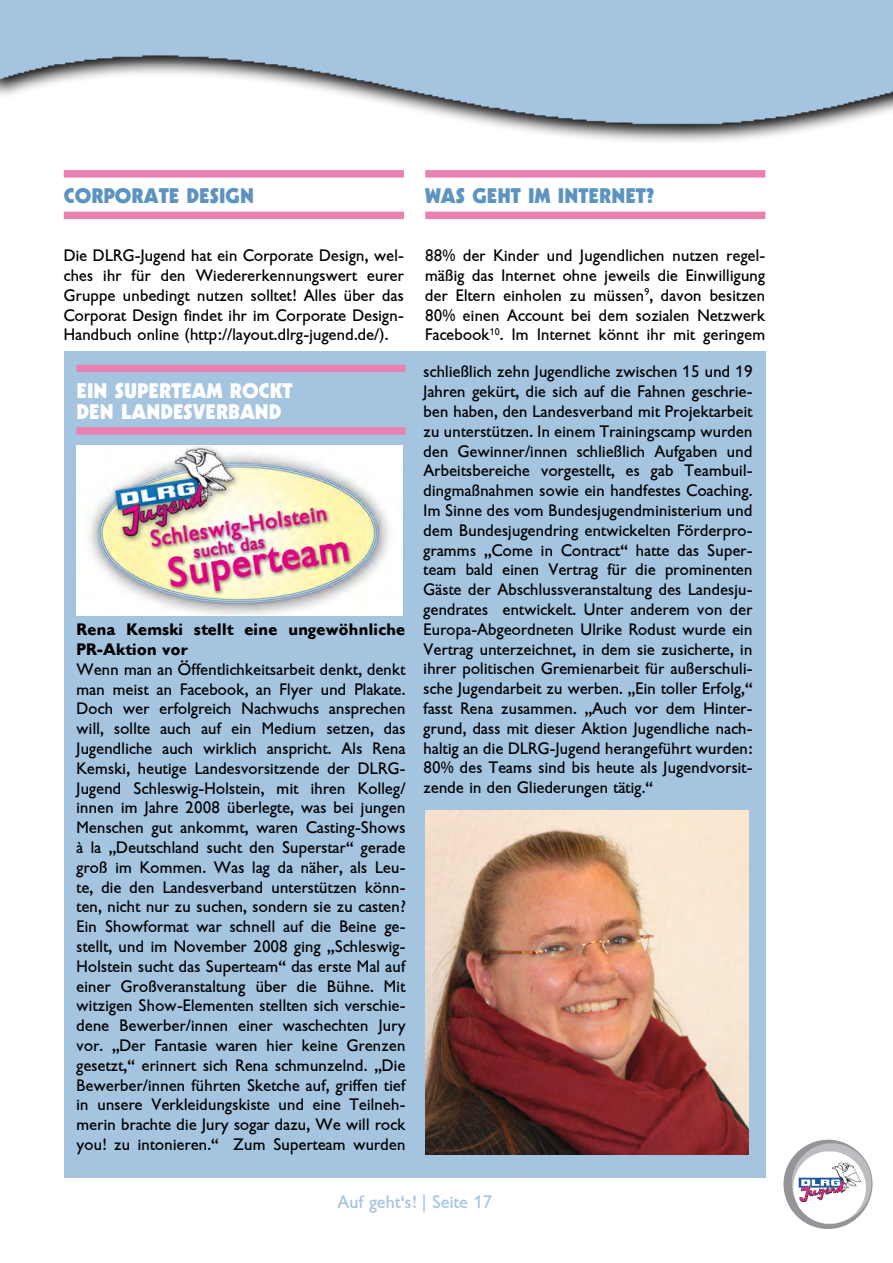
<style>
.page{position:relative;width:893px;height:1263px;background:#fff}
.page>*{position:absolute;margin:0;border:0;box-sizing:border-box;transform-origin:0 0}
._2_Hauptüberschrift{font:700 21px "DLRG Jugend Titel";color:#5c93c1}
._2_Hauptüberschrift-2{font:700 21px/21px "DLRG Jugend Titel";color:#fff}
.t1{font:18px "DLRG Jugend Text";color:#a5c4e0}
.t2{font:16.5px/19.8px "DLRG Jugend Text";color:#000;text-align:justify}
.t3{font:700 16.5px/19.8px "DLRG Jugend Text";color:#000}
</style>
<div class="page">
<img style="left:783px;top:1140px;width:90px;height:89px">
<div style="left:64px;top:170px;width:340px;height:8px;background:#e981b3"></div>
<div style="left:64px;top:212px;width:340px;height:7px;background:#e981b3"></div>
<div style="left:425px;top:170px;width:340px;height:8px;background:#e981b3"></div>
<div style="left:425px;top:212px;width:340px;height:7px;background:#e981b3"></div>
<div style="left:64px;top:352px;width:701px;height:826px;background:#a5c4e0"></div>
<div style="left:77px;top:365px;width:329px;height:7px;background:#e981b3"></div>
<div style="left:77px;top:427px;width:329px;height:8px;background:#e981b3"></div>
<img style="left:77px;top:445px;width:326px;height:170px">
<img style="left:425px;top:810px;width:323px;height:344px">
<img style="left:0;top:38px;width:893px;height:104px">
<div style="left:0;top:0;width:893px;height:38px;background:#a5c4e0"></div>
<p class="_2_Hauptüberschrift" style="left:64px;top:184px;width:192px">CORPORATE DESIGN</p>
<p class="_2_Hauptüberschrift" style="left:425px;top:184px;width:231px">WAS GEHT IM INTERNET?</p>
<p class="t2" style="left:64px;top:246px;width:342px">Die DLRG-Jugend hat ein Corporate Design, wel&shy;ches ihr für den Wiedererkennungswert eurer Gruppe unbedingt nutzen solltet! Alles über das Corporat Design findet ihr im Corporate Design-Handbuch online (http://layout.dlrg-jugend.de/).</p>
<p class="_2_Hauptüberschrift-2" style="left:77px;top:380px;width:217px">EIN SUPERTEAM ROCKT<br>DEN LANDESVERBAND</p>
<p class="t3" style="left:77px;top:620px;width:331px">Rena Kemski stellt eine ungewöhnliche<br>PR-Aktion vor</p>
<p class="t2" style="left:77px;top:659px;width:331px">Wenn man an Öffentlichkeitsarbeit denkt, denkt man meist an Facebook, an Flyer und Plakate.<br>Doch wer erfolgreich Nachwuchs ansprechen will, sollte auch auf ein Medium setzen, das Jugendliche auch wirklich anspricht. Als Rena Kemski, heutige Landesvorsitzende der DLRG-Jugend Schleswig-Holstein, mit ihren Kolleg/ innen im Jahre 2008 überlegte, was bei jungen Menschen gut ankommt, waren Casting-Shows à la „Deutschland sucht den Superstar“ gerade groß im Kommen. Was lag da näher, als Leu&shy;te, die den Landesverband unterstützen könn&shy;ten, nicht nur zu suchen, sondern sie zu casten?<br>Ein Showformat war schnell auf die Beine ge&shy;stellt, und im November 2008 ging „Schleswig-Holstein sucht das Superteam“ das erste Mal auf einer Großveranstaltung über die Bühne. Mit witzigen Show-Elementen stellten sich verschie&shy;dene Bewerber/innen einer waschechten Jury vor. „Der Fantasie waren hier keine Grenzen gesetzt,“ erinnert sich Rena schmunzelnd. „Die Bewerber/innen führten Sketche auf, griffen tief in unsere Verkleidungskiste und eine Teilneh&shy;merin brachte die Jury sogar dazu, We will rock you! zu intonieren.“ Zum Superteam wurden</p>
<p class="t2" style="left:425px;top:246px;width:342px">88% der Kinder und Jugendlichen nutzen regel&shy;mäßig das Internet ohne jeweils die Einwilligung der Eltern einholen zu müssen<sup>9</sup>, davon besitzen 80% einen Account bei dem sozialen Netzwerk Facebook<sup>10</sup>. Im Internet könnt ihr mit geringem</p>
<p class="t2" style="left:424px;top:362px;width:331px">schließlich zehn Jugendliche zwischen 15 und 19<br>Jahren gekürt, die sich auf die Fahnen geschrie&shy;ben haben, den Landesverband mit Projektarbeit zu unterstützen. In einem Trainingscamp wurden den Gewinner/innen schließlich Aufgaben und Arbeitsbereiche vorgestellt, es gab Teambuil&shy;dingmaßnahmen sowie ein handfestes Coaching.<br>Im Sinne des vom Bundesjugendministerium und dem Bundesjugendring entwickelten Förderpro&shy;gramms „Come in Contract“ hatte das Super&shy;team bald einen Vertrag für die prominenten Gäste der Abschlussveranstaltung des Landesju&shy;gendrates entwickelt. Unter anderem von der Europa-Abgeordneten Ulrike Rodust wurde ein Vertrag unterzeichnet, in dem sie zusicherte, in ihrer politischen Gremienarbeit für außerschuli&shy;sche Jugendarbeit zu werben. „Ein toller Erfolg,“ fasst Rena zusammen. „Auch vor dem Hinter&shy;grund, dass mit dieser Aktion Jugendliche nach&shy;haltig an die DLRG-Jugend herangeführt wurden:<br>80% des Teams sind bis heute als Jugendvorsit&shy;zende in den Gliederungen tätig.“</p>
<p class="t1" style="left:337px;top:1191px;width:157px">Auf geht‘s! | Seite 17</p>
</div>
